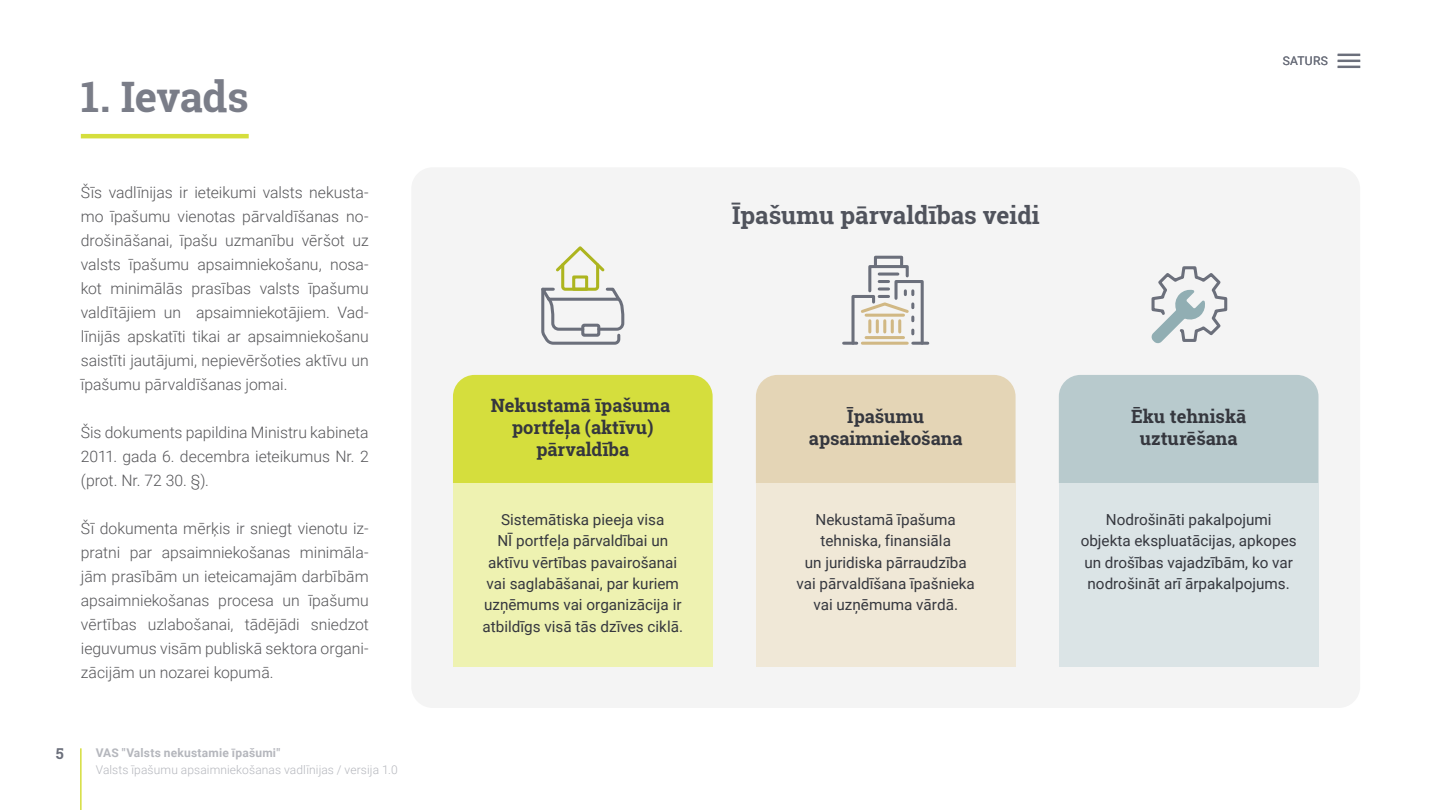
<style>
.page{position:relative;width:1441px;height:810px;background:#fff}
.page>*{position:absolute;margin:0;border:0;box-sizing:border-box;transform-origin:0 0}
.t1{font:700 42px "Roboto Slab";letter-spacing:-.015em;color:#7a7d88}
.t2{font:700 24.45px "Roboto Slab";color:#50535c}
.t3{font:700 18.3px/21.9px "Roboto Slab";color:#35373e;text-align:center}
.t4{font:300 15.75px/24px "Roboto";color:#565659;text-align:justify}
.t5{font:15.3px/21.3px "Roboto";color:#35373e;text-align:center}
.t6{font:700 15px "Roboto Slab";color:#6b6f7b}
.t7{font:300 12px "Roboto";letter-spacing:.01em;color:#b5b7bd}
.t8{font:700 12px "Roboto";letter-spacing:.015em;color:#b5b7bd}
.t9{font:12px "Roboto";letter-spacing:.025em;color:#6b6f7b}
</style>
<div class="page">
<hr style="left:81px;top:134px;width:168px;height:4px;background:#d5de3d">
<div style="left:411px;top:167px;width:948px;height:541px;background:#f4f4f4;border-radius:21px"></div>
<div style="left:453px;top:375px;width:259px;height:108px;background:#d5de3d"></div>
<div style="left:756px;top:375px;width:259px;height:108px;background:#e4d5b6"></div>
<div style="left:1059px;top:375px;width:259px;height:108px;background:#b8cacd"></div>
<div style="left:453px;top:483px;width:259px;height:184px;background:#eef2b1"></div>
<div style="left:755px;top:483px;width:260px;height:184px;background:#f0e8d7"></div>
<div style="left:1058px;top:483px;width:260px;height:184px;background:#dbe4e6"></div>
<svg style="left:1151px;top:266px;width:77px;height:78px"></svg>
<hr style="left:912px;top:342px;width:15px;height:3px;background:#6b6f7b">
<div style="left:873px;top:256px;width:30px;height:12px;border:3px solid #6b6f7b"></div>
<svg style="left:843px;top:264px;width:82px;height:81px"></svg>
<svg style="left:541px;top:246px;width:84px;height:99px"></svg>
<div style="left:572px;top:275px;width:16px;height:16px;border:3px solid #adb51f"></div>
<hr style="left:80px;top:748px;width:2px;height:62px;background:#d5de3d">
<hr style="left:1337px;top:54px;width:22px;height:2px;background:#6b6f7b">
<hr style="left:1337px;top:60px;width:22px;height:2px;background:#6b6f7b">
<hr style="left:1337px;top:66px;width:22px;height:2px;background:#6b6f7b">
<h1 class="t1" style="left:81px;top:68px;width:169px">1. Ievads</h1>
<p class="t4" style="left:81px;top:180px;width:289px">Šīs vadlīnijas ir ieteikumi valsts nekusta&shy;mo īpašumu vienotas pārvaldīšanas no&shy;drošināšanai, īpašu uzmanību vēršot uz valsts īpašumu apsaimniekošanu, nosa&shy;kot minimālās prasības valsts īpašumu valdītājiem un apsaimniekotājiem. Vad&shy;līnijās apskatīti tikai ar apsaimniekošanu saistīti jautājumi, nepievēršoties aktīvu un īpašumu pārvaldīšanas jomai.</p>
<p class="t4" style="left:81px;top:420px;width:289px">Šis dokuments papildina Ministru kabineta 2011. gada 6. decembra ieteikumus Nr. 2 (prot. Nr. 72 30. §).</p>
<p class="t4" style="left:81px;top:516px;width:289px">Šī dokumenta mērķis ir sniegt vienotu iz&shy;pratni par apsaimniekošanas minimāla&shy;jām prasībām un ieteicamajām darbībām apsaimniekošanas procesa un īpašumu vērtības uzlabošanai, tādējādi sniedzot ieguvumus visām publiskā sektora organi&shy;zācijām un nozarei kopumā.</p>
<p class="t6" style="left:56px;top:743px;width:9px">5</p>
<p class="t8" style="left:96px;top:744px;width:186px">VAS "Valsts nekustamie īpašumi"</p>
<p class="t7" style="left:96px;top:762px;width:303px">Valsts īpašumu apsaimniekošanas vadlīnijas / versija 1.0</p>
<h2 class="t2" style="left:732px;top:198px;width:309px">Īpašumu pārvaldības veidi</h2>
<p class="t9" style="left:1282px;top:53px;width:47px">SATURS</p>
<p class="t3" style="left:490px;top:394px;width:181px">Nekustamā īpašuma portfeļa (aktīvu) pārvaldība</p>
<p class="t3" style="left:808px;top:405px;width:155px">Īpašumu apsaimniekošana</p>
<p class="t3" style="left:1130px;top:405px;width:117px">Ēku tehniskā uzturēšana</p>
<p class="t5" style="left:482px;top:508px;width:202px">Sistemātiska pieeja visa<br>NĪ portfeļa pārvaldībai un aktīvu vērtības pavairošanai vai saglabāšanai, par kuriem uzņēmums vai organizācija ir atbildīgs visā tās dzīves ciklā.</p>
<p class="t5" style="left:796px;top:508px;width:180px">Nekustamā īpašuma tehniska, finansiāla<br>un juridiska pārraudzība vai pārvaldīšana īpašnieka vai uzņēmuma vārdā.</p>
<p class="t5" style="left:1080px;top:508px;width:217px">Nodrošināti pakalpojumi objekta ekspluatācijas, apkopes un drošības vajadzībām, ko var nodrošināt arī ārpakalpojums.</p>
</div>
